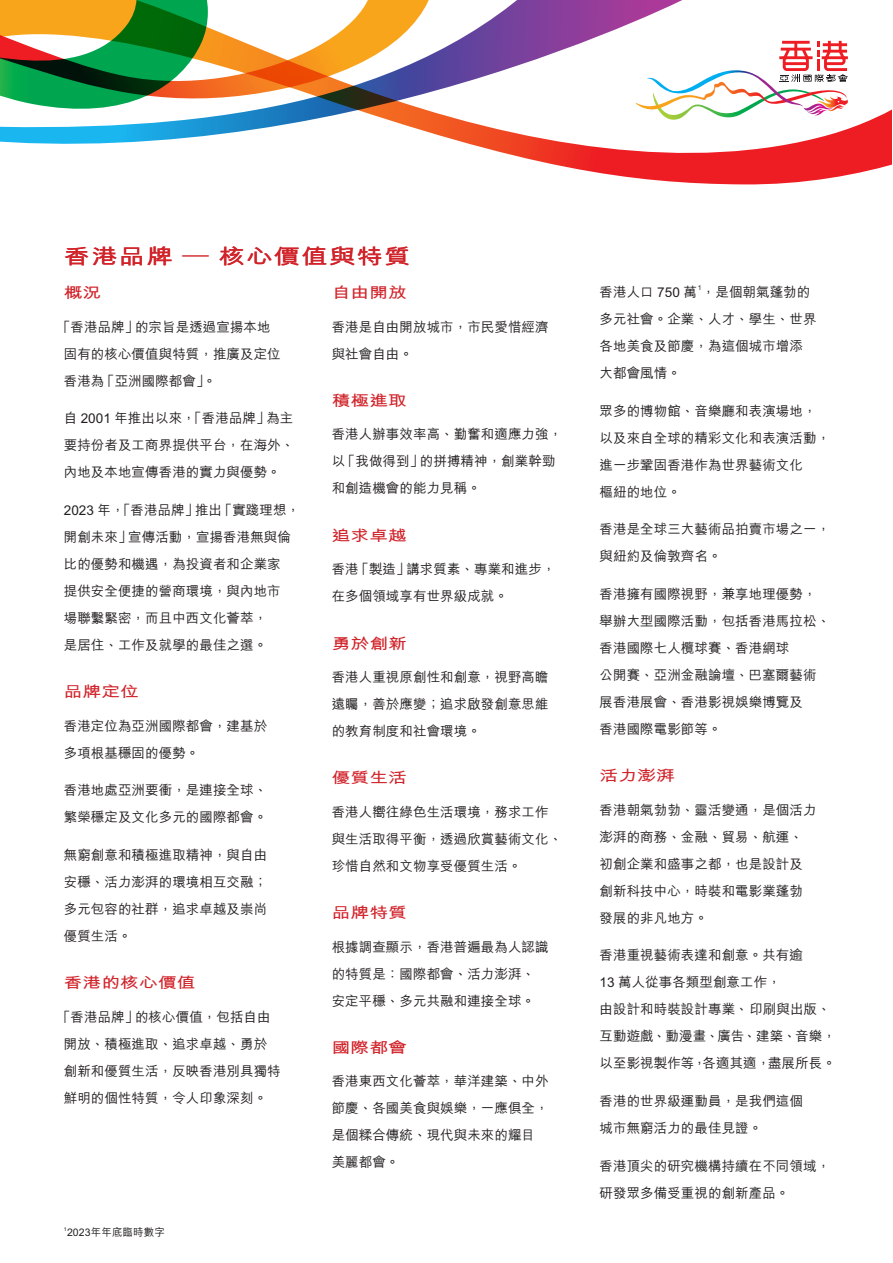
<style>
.page{position:relative;width:893px;height:1263px;background:#fff}
.page>*{position:absolute;margin:0;border:0;box-sizing:border-box;transform-origin:0 0}
.t1{font:700 21px "M Hei HK";letter-spacing:.05em;color:#d1232a;scale:1.25 1}
.t2{font:700 15px "M Hei HK";letter-spacing:.005em;color:#d1232a;scale:1.25 1}
.t3{font:500 13.5px/27px "M Hei HK";letter-spacing:.005em;color:#231f20}
.t4{font:500 10.5px "M Hei HK";letter-spacing:.01em;color:#231f20}
.t5{font:500 6.75px "M Hei HK";color:#231f20}
</style>
<div class="page">
<svg style="left:0;top:0;width:892px;height:185px"></svg>
<h1 class="t1" style="left:64px;top:241px;width:279px">香港品牌 ─ 核心價值與特質</h1>
<p class="t2" style="left:64px;top:282px;width:32px">概況</p>
<p class="t3" style="left:64px;top:312px;width:219px;text-indent:-7px">「香港品牌」的宗旨是透過宣揚本地固有的核心價值與特質，推廣及定位香港為「亞洲國際都會」。</p>
<p class="t3" style="left:64px;top:404px;width:232px;text-align:justify">自 2001 年推出以來，「香港品牌」為主要持份者及工商界提供平台，在海外、內地及本地宣傳香港的實力與優勢。</p>
<p class="t3" style="left:64px;top:495px;width:238px">2023 年，「香港品牌」推出「實踐理想，開創未來」宣傳活動，宣揚香港無與倫比的優勢和機遇，為投資者和企業家<br>提供安全便捷的營商環境，與內地市<br>場聯繫緊密，而且中西文化薈萃，<br>是居住、工作及就學的最佳之選。</p>
<p class="t2" style="left:64px;top:681px;width:62px">品牌定位</p>
<p class="t3" style="left:64px;top:711px;width:205px">香港定位為亞洲國際都會，建基於多項根基穩固的優勢。</p>
<p class="t3" style="left:64px;top:776px;width:205px">香港地處亞洲要衝，是連接全球、繁榮穩定及文化多元的國際都會。</p>
<p class="t3" style="left:64px;top:840px;width:205px;text-align:justify">無窮創意和積極進取精神，與自由安穩、活力澎湃的環境相互交融；多元包容的社群，追求卓越及崇尚優質生活。</p>
<p class="t2" style="left:64px;top:972px;width:107px">香港的核心價值</p>
<p class="t3" style="left:64px;top:1002px;width:219px;text-indent:-7px">「香港品牌」的核心價值，包括自由開放、積極進取、追求卓越、勇於創新和優質生活，反映香港別具獨特鮮明的個性特質，令人印象深刻。</p>
<p class="t2" style="left:332px;top:282px;width:62px">自由開放</p>
<p class="t3" style="left:332px;top:312px;width:219px">香港是自由開放城市，市民愛惜經濟與社會自由。</p>
<p class="t2" style="left:332px;top:390px;width:62px">積極進取</p>
<p class="t3" style="left:332px;top:420px;width:232px">香港人辦事效率高、勤奮和適應力強，以「我做得到」的拼搏精神，創業幹勁和創造機會的能力見稱。</p>
<p class="t2" style="left:332px;top:524px;width:62px">追求卓越</p>
<p class="t3" style="left:332px;top:554px;width:225px">香港「製造」講求質素、專業和進步，在多個領域享有世界級成就。</p>
<p class="t2" style="left:332px;top:632px;width:62px">勇於創新</p>
<p class="t3" style="left:332px;top:662px;width:219px;text-align:justify">香港人重視原創性和創意，視野高瞻遠矚，善於應變；追求啟發創意思維的教育制度和社會環境。</p>
<p class="t2" style="left:332px;top:767px;width:62px">優質生活</p>
<p class="t3" style="left:332px;top:797px;width:232px">香港人嚮往綠色生活環境，務求工作與生活取得平衡，透過欣賞藝術文化、珍惜自然和文物享受優質生活。</p>
<p class="t2" style="left:332px;top:902px;width:62px">品牌特質</p>
<p class="t3" style="left:332px;top:932px;width:219px">根據調查顯示，香港普遍最為人認識的特質是：國際都會、活力澎湃、安定平穩、多元共融和連接全球。</p>
<p class="t2" style="left:332px;top:1036px;width:62px">國際都會</p>
<p class="t3" style="left:332px;top:1067px;width:219px">香港東西文化薈萃，華洋建築、中外節慶、各國美食與娛樂，一應俱全，是個糅合傳統、現代與未來的耀目美麗都會。</p>
<p class="t4" style="left:64px;top:1224px;width:103px"><sup>1</sup>2023年年底臨時數字</p>
<p class="t5" style="left:698px;top:283px;width:5px">1</p>
<p class="t3" style="left:600px;top:304px;width:219px">多元社會。企業、人才、學生、世界各地美食及節慶，為這個城市增添大都會風情。</p>
<p class="t3" style="left:600px;top:396px;width:232px">眾多的博物館、音樂廳和表演場地，以及來自全球的精彩文化和表演活動，進一步鞏固香港作為世界藝術文化<br>樞紐的地位。</p>
<p class="t3" style="left:600px;top:515px;width:232px">香港是全球三大藝術品拍賣市場之一，與紐約及倫敦齊名。</p>
<p class="t3" style="left:600px;top:579px;width:232px">香港擁有國際視野，兼享地理優勢，舉辦大型國際活動，包括香港馬拉松、香港國際七人欖球賽、香港網球<br>公開賽、亞洲金融論壇、巴塞爾藝術展香港展會、香港影視娛樂博覽及<br>香港國際電影節等。</p>
<p class="t2" style="left:600px;top:765px;width:62px">活力澎湃</p>
<p class="t3" style="left:600px;top:795px;width:219px">香港朝氣勃勃、靈活變通，是個活力澎湃的商務、金融、貿易、航運、初創企業和盛事之都，也是設計及創新科技中心，時裝和電影業蓬勃發展的非凡地方。</p>
<p class="t3" style="left:600px;top:941px;width:238px">香港重視藝術表達和創意。共有逾<br>13 萬人從事各類型創意工作，<br>由設計和時裝設計專業、印刷與出版、互動遊戲、動漫畫、廣告、建築、音樂，以至影視製作等，各適其適，盡展所長。</p>
<p class="t3" style="left:600px;top:1086px;width:205px">香港的世界級運動員，是我們這個城市無窮活力的最佳見證。</p>
<p class="t3" style="left:600px;top:1151px;width:232px">香港頂尖的研究機構持續在不同領域，研發眾多備受重視的創新產品。</p>
<p class="t3" style="left:600px;top:277px;width:212px">香港人口 750 萬，是個朝氣蓬勃的</p>
</div>
